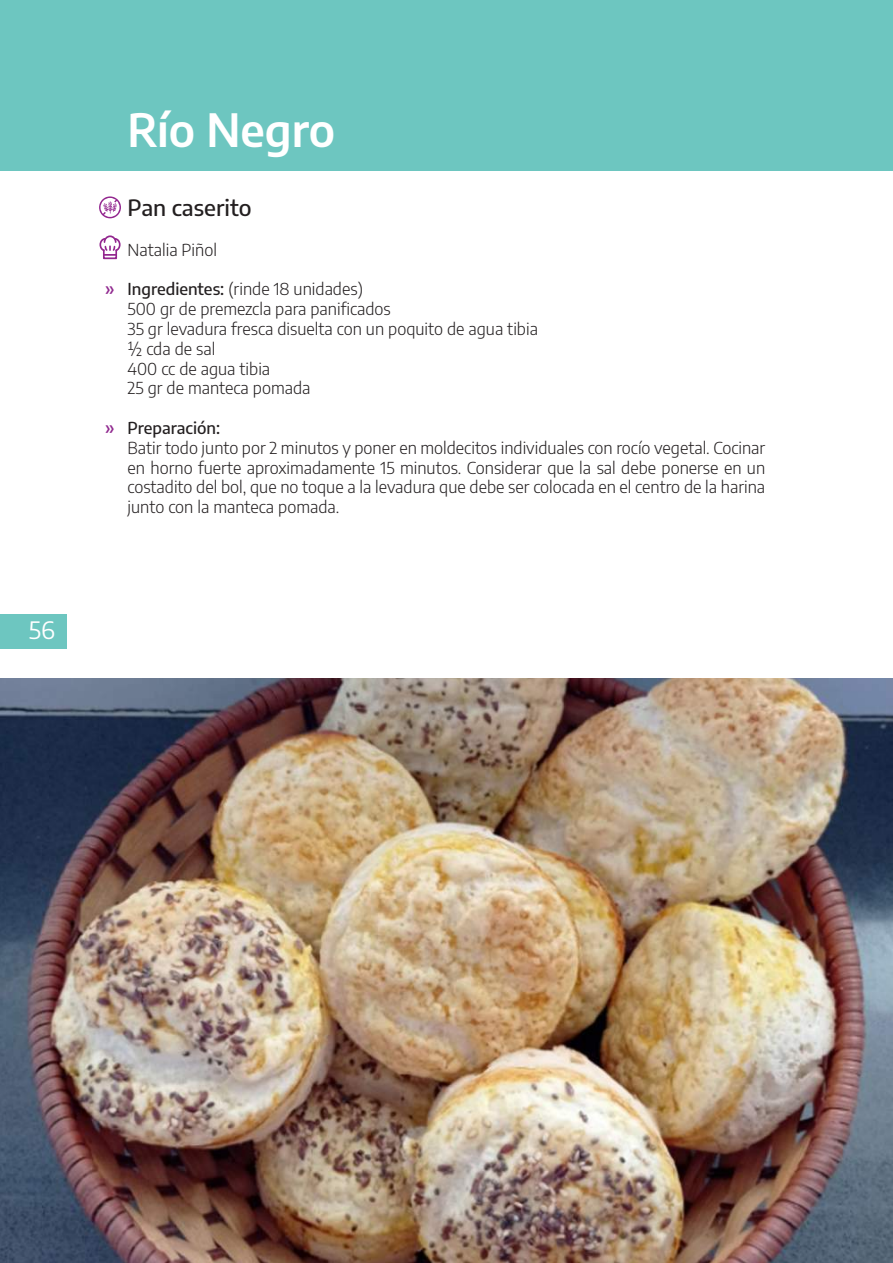
<style>
.page{position:relative;width:893px;height:1263px;background:#fff}
.page>*{position:absolute;margin:0;border:0;box-sizing:border-box;transform-origin:0 0}
.t1{font:600 45px "Encode Sans";color:#fff}
.t2{font:24px "Encode Sans";color:#fff}
.t3{font:500 22.5px "Encode Sans";color:#231f20}
.t4{font:500 18px "Encode Sans";color:#90298f}
.t5{font:300 16.5px/19.8px "Encode Sans";color:#231f20}
.t6{font:500 16.5px "Encode Sans";color:#231f20}
.s1{font-weight:500}
</style>
<div class="page">
<div style="left:0;top:0;width:893px;height:170px;background:#6dc6c0"></div>
<svg style="left:99px;top:196px;width:22px;height:22px"></svg>
<div style="left:103px;top:249px;width:14px;height:10px;border:2px solid #93278f"></div>
<svg style="left:99px;top:235px;width:22px;height:21px"></svg>
<div style="left:0;top:614px;width:66px;height:35px;background:#6dc6c0"></div>
<img style="left:0;top:678px;width:893px;height:585px">
<h2 class="t2" style="left:29px;top:613px;width:28px">56</h2>
<h1 class="t1" style="left:128px;top:98px;width:209px">Río Negro</h1>
<p class="t4" style="left:105px;top:275px;width:11px">»</p>
<p class="t4" style="left:105px;top:415px;width:11px">»</p>
<h3 class="t3" style="left:128px;top:192px;width:125px">Pan caserito</h3>
<p class="t5" style="left:128px;top:239px;width:91px">Natalia Piñol</p>
<p class="t5" style="left:128px;top:279px;width:412px"><span class="s1">Ingredientes:</span> (rinde 18 unidades)<br>500 gr de premezcla para panificados<br>35 gr levadura fresca disuelta con un poquito de agua tibia ½ cda de sal<br>400 cc de agua tibia<br>25 gr de manteca pomada</p>
<p class="t6" style="left:128px;top:416px;width:94px">Preparación:</p>
<p class="t5" style="left:128px;top:437px;width:639px;text-align:justify">Batir todo junto por 2 minutos y poner en moldecitos individuales con rocío vegetal. Cocinar en horno fuerte aproximadamente 15 minutos. Considerar que la sal debe ponerse en un costadito del bol, que no toque a la levadura que debe ser colocada en el centro de la harina junto con la manteca pomada.</p>
</div>
